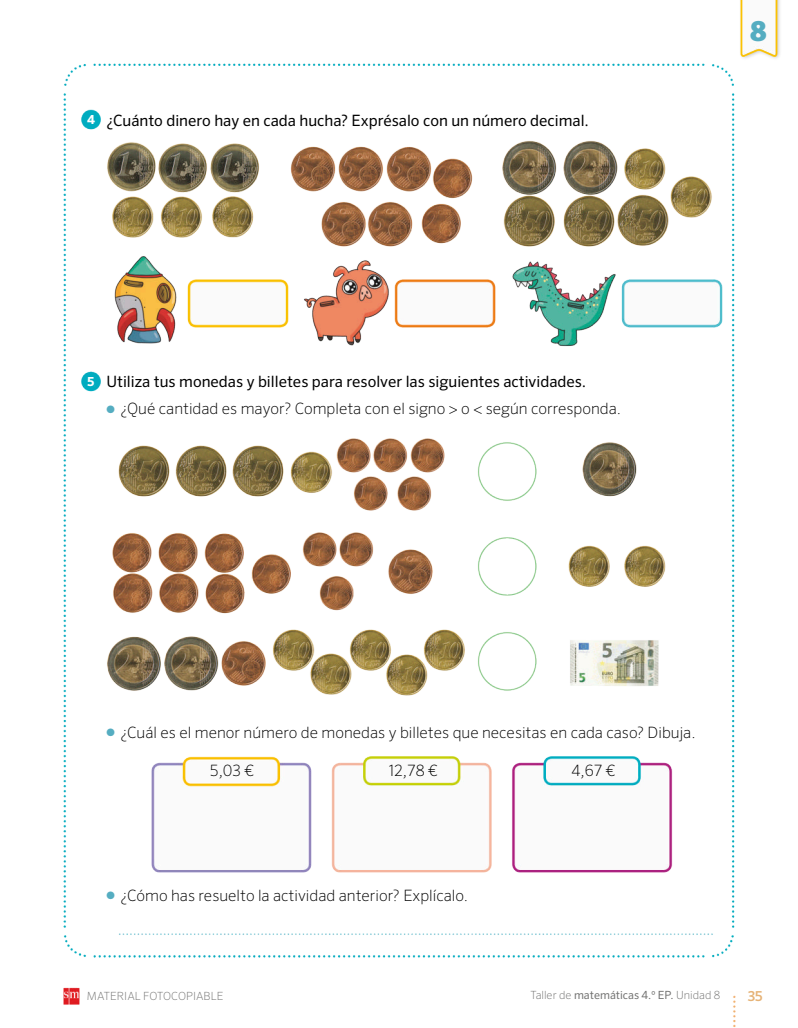
<style>
.page{position:relative;width:798px;height:1028px;background:#fff}
.page>*{position:absolute;margin:0;border:0;box-sizing:border-box;transform-origin:0 0}
.t1{font:900 27.5px "Sero Pro";color:#55adc1}
.t2{font:200 15.62px "Sero Pro";color:#000}
.t3{font:15.62px "Sero Pro";color:#000}
.t4{font:500 13.75px "Sero Pro";color:#e6b377}
.t5{font:11.25px "Sero Pro";color:#727271}
.t6{font:200 11.25px "Sero Pro";color:#727271}
.s1{font-weight:700;font-size:12.5px;color:#fefefe}
.s2{color:#55adc1}
.s3{font-weight:200}
</style>
<div class="page">
<img style="left:63px;top:0;width:717px;height:1027px">
<img style="left:740px;top:0;width:37px;height:57px">
<p class="t3" style="left:87px;top:111px;width:503px"><span class="s1">4</span> ¿Cuánto dinero hay en cada hucha? Exprésalo con un número decimal.</p>
<p class="t3" style="left:87px;top:372px;width:500px"><span class="s1">5</span> Utiliza tus monedas y billetes para resolver las siguientes actividades.</p>
<p class="t2" style="left:106px;top:400px;width:516px"><span class="s2">●</span> ¿Qué cantidad es mayor? Completa con el signo &gt; o &lt; según corresponda.</p>
<h1 class="t1" style="left:749px;top:14px;width:18px">8</h1>
<p class="t2" style="left:106px;top:723px;width:590px"><span class="s2">●</span> ¿Cuál es el menor número de monedas y billetes que necesitas en cada caso? Dibuja.</p>
<p class="t2" style="left:210px;top:761px;width:45px">5,03 €</p>
<p class="t2" style="left:388px;top:761px;width:51px">12,78 €</p>
<p class="t2" style="left:571px;top:761px;width:46px">4,67 €</p>
<p class="t2" style="left:106px;top:886px;width:363px"><span class="s2">●</span> ¿Cómo has resuelto la actividad anterior? Explícalo.</p>
<p class="t6" style="left:87px;top:989px;width:138px">MATERIAL FOTOCOPIABLE</p>
<p class="t5" style="left:530px;top:988px;width:191px"><span class="s3">Taller de</span> matemáticas 4.º EP. <span class="s3">Unidad 8</span></p>
<p class="t4" style="left:747px;top:987px;width:17px">35</p>
</div>
